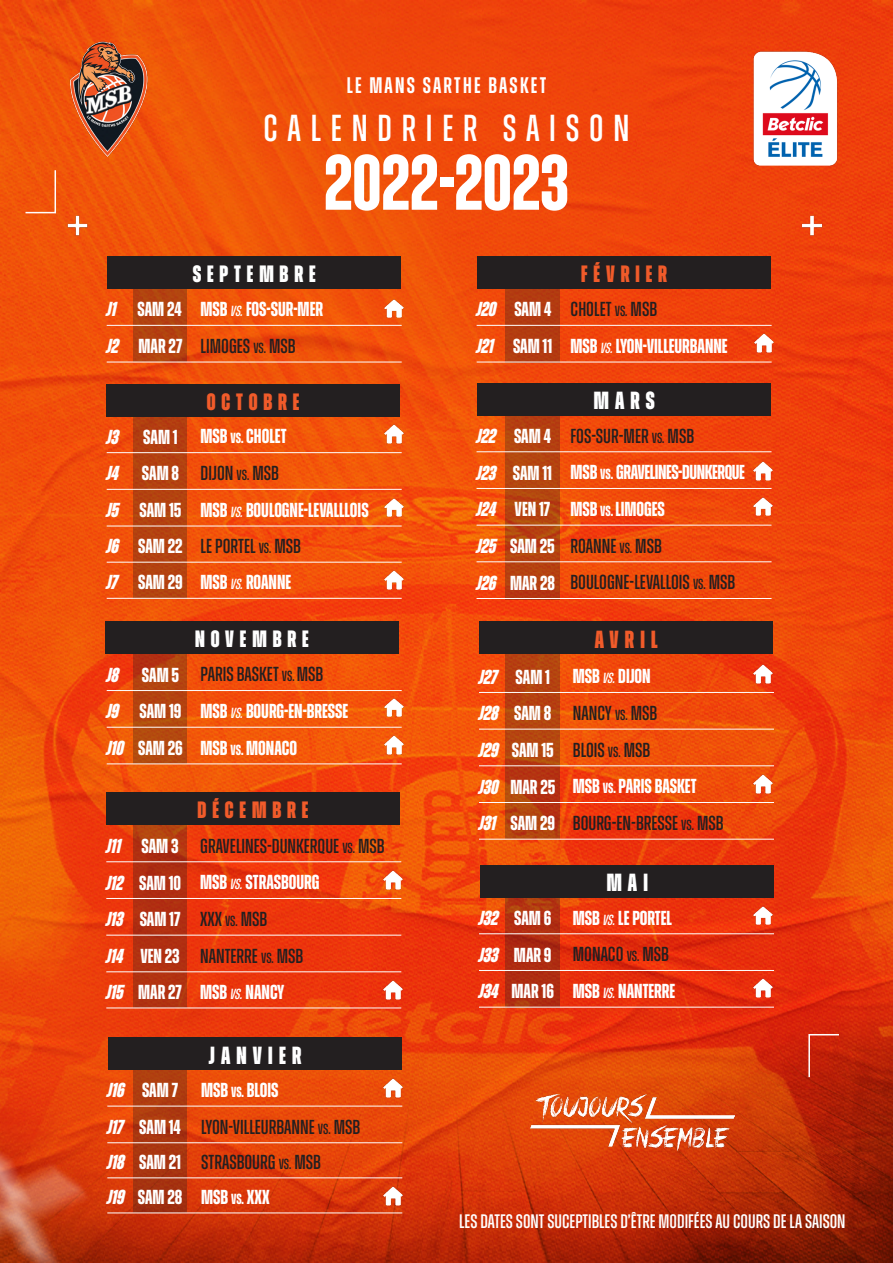
<style>
.page{position:relative;width:893px;height:1263px;background:#fff}
.page>*{position:absolute;margin:0;border:0;box-sizing:border-box;transform-origin:0 0}
.t1{font:700 78px "Zuume";letter-spacing:-.005em;color:#fff}
.t2{font:500 37.5px "Zuume";letter-spacing:.26em;color:#fff}
.t3{font:800 24.75px "Zuume";letter-spacing:.25em;color:#fff}
.t4{font:800 24.75px "Zuume";letter-spacing:.25em;color:#f15b2a}
.t5{font:800 23.7px "Zuume";letter-spacing:.25em;color:#f15b2a}
.t6{font:800 23.7px "Zuume";letter-spacing:.25em;color:#fff}
.t7{font:600 22.5px "Zuume";letter-spacing:.1em;color:#fff}
.t8{font:700 20.25px "Zuume";color:#fff}
.t9{font:500 20.25px "Zuume";color:#231f20}
.t10{font:italic 800 20.25px "Zuume";color:#fff}
.t11{font:700 20.25px "Zuume";letter-spacing:-.02em;color:#fff}
.t12{font:500 19.5px "Zuume";color:#fff}
.s1{font-weight:500;font-style:italic;font-size:14.7px}
.s2{font-size:14.7px}
</style>
<div class="page">
<img style="left:0;top:0;width:893px;height:1263px">
<img style="left:60px;top:207px;width:36px;height:36px">
<img style="left:794px;top:207px;width:36px;height:36px">
<img style="left:531px;top:1093px;width:203px;height:62px">
<svg style="left:24px;top:169px;width:33px;height:45px"></svg>
<svg style="left:808px;top:1033px;width:32px;height:45px"></svg>
<p class="t7" style="left:347px;top:73px;width:201px">LE MANS SARTHE BASKET</p>
<p class="t2" style="left:264px;top:108px;width:367px">CALENDRIER SAISON</p>
<p class="t1" style="left:324px;top:142px;width:246px">2022-2023</p>
<p class="t6" style="left:193px;top:262px;width:124px">SEPTEMBRE</p>
<p class="t10" style="left:107px;top:299px;width:11px">j1</p>
<p class="t8" style="left:138px;top:299px;width:46px">SAM 24</p>
<p class="t8" style="left:201px;top:298px;width:124px">MSB <span class="s1">VS.</span> FOS-SUR-MER</p>
<p class="t10" style="left:107px;top:335px;width:14px">j2</p>
<p class="t8" style="left:139px;top:335px;width:45px">MAR 27</p>
<p class="t9" style="left:201px;top:335px;width:97px">LIMOGES <span class="s2">VS.</span> MSB</p>
<p class="t5" style="left:207px;top:389px;width:94px">OCTOBRE</p>
<p class="t10" style="left:107px;top:426px;width:14px">j3</p>
<p class="t8" style="left:143px;top:426px;width:36px">SAM 1</p>
<p class="t8" style="left:201px;top:426px;width:87px">MSB <span class="s2">VS.</span> CHOLET</p>
<p class="t10" style="left:107px;top:463px;width:14px">j4</p>
<p class="t8" style="left:142px;top:463px;width:39px">SAM 8</p>
<p class="t9" style="left:201px;top:463px;width:80px">DIJON <span class="s2">VS.</span> MSB</p>
<p class="t10" style="left:107px;top:499px;width:14px">j5</p>
<p class="t8" style="left:139px;top:499px;width:43px">SAM 15</p>
<p class="t8" style="left:201px;top:499px;width:170px">MSB <span class="s1">VS.</span> BOULOGNE-LEVALLLOIS</p>
<p class="t10" style="left:107px;top:535px;width:14px">j6</p>
<p class="t8" style="left:138px;top:536px;width:46px">SAM 22</p>
<p class="t9" style="left:201px;top:535px;width:102px">LE PORTEL <span class="s2">VS.</span> MSB</p>
<p class="t10" style="left:107px;top:572px;width:13px">j7</p>
<p class="t8" style="left:138px;top:572px;width:46px">SAM 29</p>
<p class="t8" style="left:201px;top:571px;width:92px">MSB <span class="s1">VS.</span> ROANNE</p>
<p class="t6" style="left:195px;top:626px;width:115px">NOVEMBRE</p>
<p class="t10" style="left:107px;top:664px;width:14px">j8</p>
<p class="t8" style="left:142px;top:664px;width:39px">SAM 5</p>
<p class="t9" style="left:201px;top:664px;width:124px">PARIS BASKET <span class="s2">VS.</span> MSB</p>
<p class="t10" style="left:107px;top:700px;width:14px">j9</p>
<p class="t8" style="left:139px;top:701px;width:44px">SAM 19</p>
<p class="t8" style="left:201px;top:700px;width:149px">MSB <span class="s1">VS.</span> BOURG-EN-BRESSE</p>
<p class="t10" style="left:107px;top:737px;width:19px">j10</p>
<p class="t8" style="left:138px;top:737px;width:46px">SAM 26</p>
<p class="t8" style="left:201px;top:737px;width:98px">MSB <span class="s2">VS.</span> MONACO</p>
<p class="t5" style="left:198px;top:797px;width:112px">DÉCEMBRE</p>
<p class="t10" style="left:106px;top:835px;width:16px">j11</p>
<p class="t8" style="left:142px;top:835px;width:39px">SAM 3</p>
<p class="t9" style="left:200px;top:835px;width:186px">GRAVELINES-DUNKERQUE <span class="s2">VS.</span> MSB</p>
<p class="t10" style="left:106px;top:872px;width:19px">j12</p>
<p class="t8" style="left:139px;top:872px;width:43px">SAM 10</p>
<p class="t8" style="left:200px;top:872px;width:121px">MSB <span class="s1">VS.</span> STRASBOURG</p>
<p class="t10" style="left:106px;top:908px;width:19px">j13</p>
<p class="t8" style="left:140px;top:908px;width:42px">SAM 17</p>
<p class="t9" style="left:200px;top:908px;width:69px">XXX <span class="s2">VS.</span> MSB</p>
<p class="t10" style="left:106px;top:945px;width:19px">j14</p>
<p class="t8" style="left:140px;top:945px;width:41px">VEN 23</p>
<p class="t9" style="left:200px;top:945px;width:105px">NANTERRE <span class="s2">VS.</span> MSB</p>
<p class="t10" style="left:106px;top:981px;width:19px">j15</p>
<p class="t8" style="left:138px;top:981px;width:45px">MAR 27</p>
<p class="t8" style="left:200px;top:981px;width:86px">MSB <span class="s1">VS.</span> NANCY</p>
<p class="t3" style="left:209px;top:1042px;width:94px">JANVIER</p>
<p class="t10" style="left:107px;top:1079px;width:19px">j16</p>
<p class="t8" style="left:142px;top:1079px;width:38px">SAM 7</p>
<p class="t8" style="left:201px;top:1079px;width:79px">MSB <span class="s2">VS.</span> BLOIS</p>
<p class="t10" style="left:107px;top:1116px;width:18px">j17</p>
<p class="t8" style="left:139px;top:1116px;width:43px">SAM 14</p>
<p class="t9" style="left:201px;top:1116px;width:160px">LYON-VILLEURBANNE <span class="s2">VS.</span> MSB</p>
<p class="t10" style="left:107px;top:1151px;width:19px">j18</p>
<p class="t8" style="left:139px;top:1151px;width:43px">SAM 21</p>
<p class="t9" style="left:201px;top:1151px;width:121px">STRASBOURG <span class="s2">VS.</span> MSB</p>
<p class="t10" style="left:107px;top:1186px;width:19px">j19</p>
<p class="t8" style="left:138px;top:1186px;width:46px">SAM 28</p>
<p class="t8" style="left:201px;top:1186px;width:70px">MSB <span class="s2">VS.</span> XXX</p>
<p class="t5" style="left:581px;top:262px;width:87px">FÉVRIER</p>
<p class="t10" style="left:477px;top:299px;width:21px">j20</p>
<p class="t8" style="left:514px;top:299px;width:38px">SAM 4</p>
<p class="t9" style="left:571px;top:299px;width:88px">CHOLET <span class="s2">VS.</span> MSB</p>
<p class="t10" style="left:477px;top:335px;width:19px">j21</p>
<p class="t8" style="left:513px;top:335px;width:41px">SAM 11</p>
<p class="t8" style="left:571px;top:335px;width:159px">MSB <span class="s1">VS.</span> LYON-VILLEURBANNE</p>
<p class="t3" style="left:594px;top:388px;width:63px">MARS</p>
<p class="t10" style="left:476px;top:425px;width:21px">j22</p>
<p class="t8" style="left:514px;top:425px;width:38px">SAM 4</p>
<p class="t9" style="left:570px;top:425px;width:125px">FOS-SUR-MER <span class="s2">VS.</span> MSB</p>
<p class="t10" style="left:476px;top:462px;width:21px">j23</p>
<p class="t8" style="left:513px;top:462px;width:41px">SAM 11</p>
<p class="t11" style="left:570px;top:462px;width:176px">MSB <span class="s2">VS.</span> GRAVELINES-DUNKERQUE</p>
<p class="t10" style="left:476px;top:498px;width:21px">j24</p>
<p class="t8" style="left:515px;top:499px;width:37px">VEN 17</p>
<p class="t8" style="left:570px;top:498px;width:96px">MSB <span class="s2">VS.</span> LIMOGES</p>
<p class="t10" style="left:476px;top:535px;width:21px">j25</p>
<p class="t8" style="left:510px;top:535px;width:46px">SAM 25</p>
<p class="t9" style="left:570px;top:535px;width:93px">ROANNE <span class="s2">VS.</span> MSB</p>
<p class="t10" style="left:476px;top:572px;width:21px">j26</p>
<p class="t8" style="left:510px;top:572px;width:46px">MAR 28</p>
<p class="t9" style="left:570px;top:572px;width:166px">BOULOGNE-LEVALLOIS <span class="s2">VS.</span> MSB</p>
<p class="t4" style="left:595px;top:626px;width:64px">AVRIL</p>
<p class="t10" style="left:479px;top:666px;width:20px">j27</p>
<p class="t8" style="left:516px;top:666px;width:36px">SAM 1</p>
<p class="t8" style="left:573px;top:666px;width:79px">MSB <span class="s1">VS.</span> DIJON</p>
<p class="t10" style="left:479px;top:702px;width:21px">j28</p>
<p class="t8" style="left:514px;top:703px;width:39px">SAM 8</p>
<p class="t9" style="left:573px;top:702px;width:86px">NANCY <span class="s2">VS.</span> MSB</p>
<p class="t10" style="left:479px;top:739px;width:21px">j29</p>
<p class="t8" style="left:512px;top:739px;width:43px">SAM 15</p>
<p class="t9" style="left:573px;top:739px;width:79px">BLOIS <span class="s2">VS.</span> MSB</p>
<p class="t10" style="left:479px;top:776px;width:21px">j30</p>
<p class="t8" style="left:510px;top:776px;width:46px">MAR 25</p>
<p class="t8" style="left:573px;top:776px;width:125px">MSB <span class="s2">VS.</span> PARIS BASKET</p>
<p class="t10" style="left:479px;top:812px;width:19px">j31</p>
<p class="t8" style="left:510px;top:813px;width:46px">SAM 29</p>
<p class="t9" style="left:573px;top:812px;width:152px">BOURG-EN-BRESSE <span class="s2">VS.</span> MSB</p>
<p class="t3" style="left:607px;top:869px;width:43px">MAI</p>
<p class="t10" style="left:479px;top:907px;width:21px">j32</p>
<p class="t8" style="left:514px;top:907px;width:39px">SAM 6</p>
<p class="t8" style="left:573px;top:907px;width:101px">MSB <span class="s1">VS.</span> LE PORTEL</p>
<p class="t10" style="left:479px;top:944px;width:21px">j33</p>
<p class="t8" style="left:514px;top:944px;width:39px">MAR 9</p>
<p class="t9" style="left:573px;top:944px;width:98px">MONACO <span class="s2">VS.</span> MSB</p>
<p class="t10" style="left:479px;top:980px;width:21px">j34</p>
<p class="t8" style="left:512px;top:980px;width:44px">MAR 16</p>
<p class="t8" style="left:573px;top:980px;width:104px">MSB <span class="s1">VS.</span> NANTERRE</p>
<p class="t12" style="left:459px;top:1211px;width:388px">LES DATES SONT SUCEPTIBLES D’ÊTRE MODIFÉES AU COURS DE LA SAISON</p>
</div>
